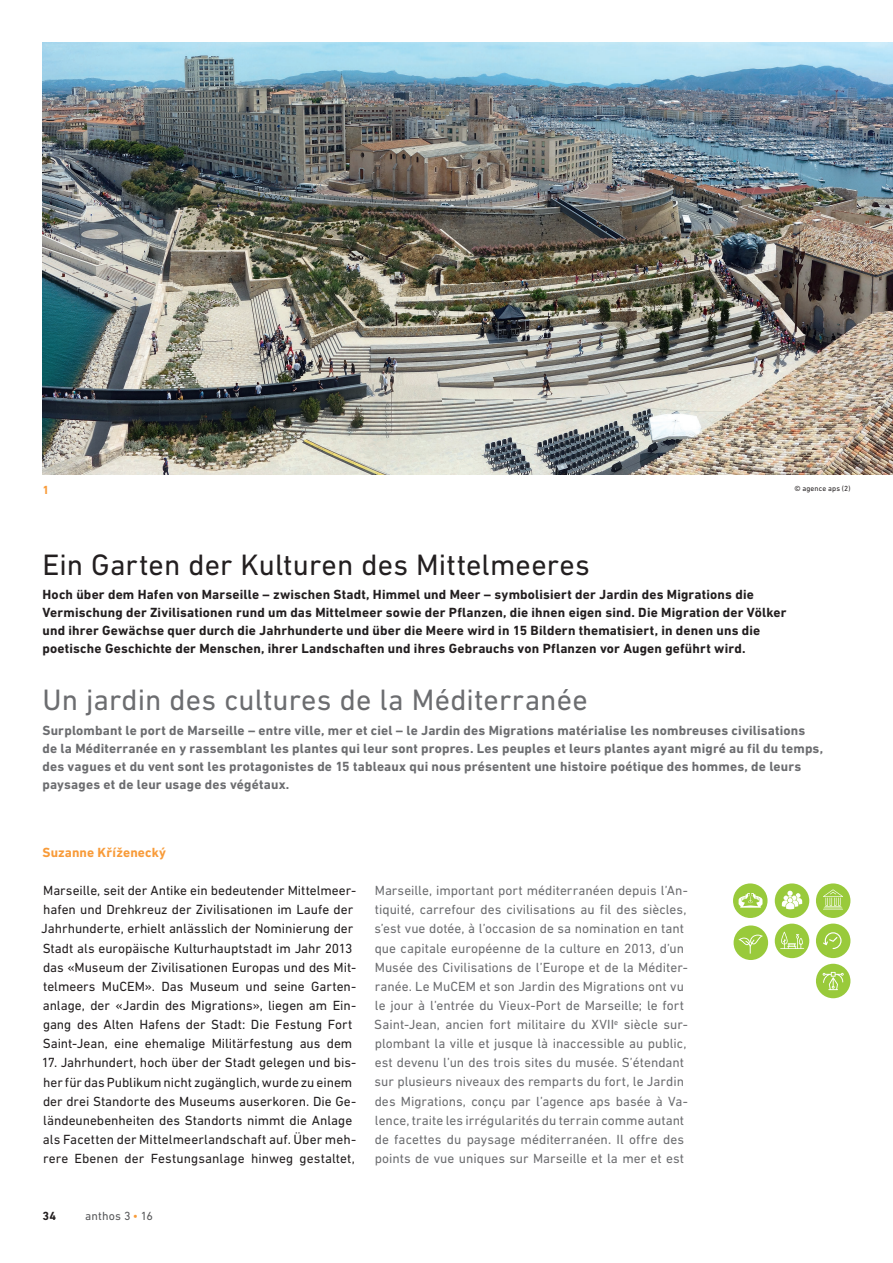
<style>
.page{position:relative;width:893px;height:1263px;background:#fff}
.page>*{position:absolute;margin:0;border:0;box-sizing:border-box;transform-origin:0 0}
.t1{font:30px "DIN Next LT Pro";letter-spacing:.005em;color:#231f20}
.t2{font:30px "DIN Next LT Pro";letter-spacing:.005em;color:#6c6d70}
.t3{font:13.5px/19.2px "DIN Next LT Pro";color:#6c6d70}
.t4{font:13.5px/19.2px "DIN Next LT Pro";color:#231f20}
.t5{font:700 13.5px/18px "DIN Next LT Pro";letter-spacing:.015em;color:#231f20}
.t6{font:700 13.5px/18px "DIN Next LT Pro";letter-spacing:.015em;color:#6c6d70}
.t7{font:700 13.5px "DIN Next LT Pro";letter-spacing:.01em;color:#f89b39}
.t8{font:12px "DIN Next LT Pro";letter-spacing:.01em;color:#57585a}
.t9{font:700 12px "DIN Next LT Pro";color:#231f20}
.t10{font:700 12px "DIN Next LT Pro";color:#f89b39}
.t11{font:7.5px "DIN Next LT Pro";letter-spacing:.02em;color:#231f20}
.s1{color:#f89b39}
</style>
<div class="page">
<img style="left:43px;top:43px;width:850px;height:431px">
<div style="left:775px;top:883px;width:34px;height:35px;background:#99ca3b;border-radius:50%"></div>
<svg style="left:782px;top:891px;width:20px;height:18px"></svg>
<div style="left:733px;top:883px;width:34px;height:35px;background:#99ca3b;border-radius:50%"></div>
<svg style="left:739px;top:893px;width:24px;height:15px"></svg>
<div style="left:816px;top:923px;width:34px;height:35px;background:#99ca3b;border-radius:50%"></div>
<svg style="left:823px;top:932px;width:18px;height:17px"></svg>
<div style="left:775px;top:924px;width:34px;height:34px;background:#99ca3b;border-radius:50%"></div>
<svg style="left:780px;top:932px;width:24px;height:17px"></svg>
<div style="left:734px;top:925px;width:34px;height:35px;background:#99ca3b;border-radius:50%"></div>
<svg style="left:738px;top:935px;width:25px;height:18px"></svg>
<div style="left:816px;top:964px;width:34px;height:34px;background:#99ca3b;border-radius:50%"></div>
<svg style="left:823px;top:972px;width:21px;height:18px"></svg>
<div style="left:816px;top:883px;width:34px;height:35px;background:#99ca3b;border-radius:50%"></div>
<svg style="left:823px;top:889px;width:20px;height:21px"></svg>
<p class="t10" style="left:43px;top:482px;width:8px">1</p>
<p class="t11" style="left:794px;top:484px;width:58px">© agence aps (2)</p>
<h1 class="t1" style="left:43px;top:547px;width:549px">Ein Garten der Kulturen des Mittelmeeres</h1>
<p class="t5" style="left:43px;top:585px;width:746px">Hoch über dem Hafen von Marseille – zwischen Stadt, Himmel und Meer – symbolisiert der Jardin des Migrations die Vermischung der Zivilisationen rund um das Mittelmeer sowie der Pflanzen, die ihnen eigen sind. Die Migration der Völker und ihrer Gewächse quer durch die Jahrhunderte und über die Meere wird in 15 Bildern thematisiert, in denen uns die poetische Geschichte der Menschen, ihrer Landschaften und ihres Gebrauchs von Pflanzen vor Augen geführt wird.</p>
<h1 class="t2" style="left:43px;top:683px;width:547px">Un jardin des cultures de la Méditerranée</h1>
<p class="t6" style="left:43px;top:721px;width:782px">Surplombant le port de Marseille – entre ville, mer et ciel – le Jardin des Migrations matérialise les nombreuses civilisations de la Méditerranée en y rassemblant les plantes qui leur sont propres. Les peuples et leurs plantes ayant migré au fil du temps, des vagues et du vent sont les protagonistes de 15 tableaux qui nous présentent une histoire poétique des hommes, de leurs paysages et de leur usage des végétaux.</p>
<p class="t7" style="left:43px;top:844px;width:125px">Suzanne Kříženecký</p>
<p class="t4" style="left:41px;top:881px;width:316px">Marseille, seit der Antike ein bedeutender Mittelmeer&shy;hafen und Drehkreuz der Zivilisationen im Laufe der Jahrhunderte, erhielt anlässlich der Nominierung der Stadt als europäische Kulturhauptstadt im Jahr 2013 das «Museum der Zivilisationen Europas und des Mit&shy;telmeers MuCEM». Das Museum und seine Garten&shy;anlage, der «Jardin des Migrations», liegen am Ein&shy;gang des Alten Hafens der Stadt: Die Festung Fort Saint-Jean, eine ehemalige Militärfestung aus dem</p>
<p class="t4" style="left:42px;top:1053px;width:316px">17. Jahrhundert, hoch über der Stadt gelegen und bis&shy;her für das Publikum nicht zugänglich, wurde zu einem der drei Standorte des Museums auserkoren. Die Ge&shy;ländeunebenheiten des Standorts nimmt die Anlage als Facetten der Mittelmeerlandschaft auf. Über meh&shy;rere Ebenen der Festungsanlage hinweg gestaltet,</p>
<p class="t9" style="left:43px;top:1209px;width:15px">34</p>
<p class="t8" style="left:85px;top:1209px;width:69px">anthos 3 <span class="s1">•</span> 16</p>
<p class="t3" style="left:374px;top:881px;width:315px">Marseille, important port méditerranéen depuis l’An&shy;tiquité, carrefour des civilisations au fil des siècles, s’est vue dotée, à l’occasion de sa nomination en tant que capitale européenne de la culture en 2013, d’un Musée des Civilisations de l’Europe et de la Méditer&shy;ranée. Le MuCEM et son Jardin des Migrations ont vu le jour à l’entrée du Vieux-Port de Marseille; le fort Saint-Jean, ancien fort militaire du XVII<sup>e</sup> siècle sur&shy;plombant la ville et jusque là inaccessible au public, est devenu l’un des trois sites du musée. S’étendant sur plusieurs niveaux des remparts du fort, le Jardin des Migrations, conçu par l’agence aps basée à Va&shy;lence, traite les irrégularités du terrain comme autant de facettes du paysage méditerranéen. Il offre des points de vue uniques sur Marseille et la mer et est</p>
</div>
